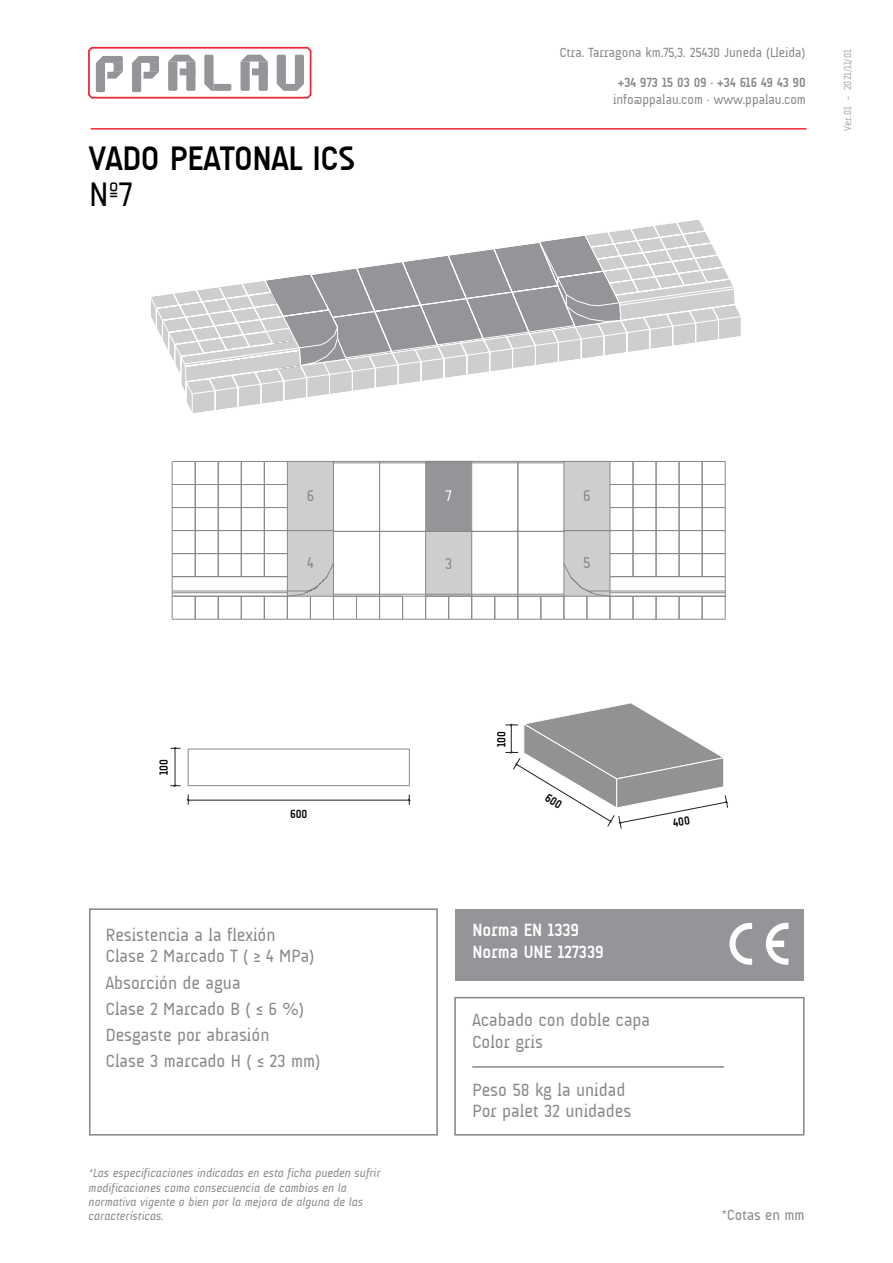
<style>
.page{position:relative;width:893px;height:1263px;background:#fff}
.page>*{position:absolute;margin:0;border:0;box-sizing:border-box;transform-origin:0 0}
.t1{font:700 34.5px "A Udimat";color:#000003}
.t2{font:34.5px "A Udimat";color:#000003}
.t3{font:18px/21.6px "A Udimat";color:#878986}
.t4{font:700 18px/21.6px "A Udimat";color:#fff}
.t5{font:15.75px "A Udimat";color:#868887}
.t6{font:15.75px "A Udimat";color:#fff}
.t7{font:15px "A Udimat";color:#878986}
.t8{font:13.5px "A Udimat";color:#878986}
.t9{font:700 13.5px "A Udimat";color:#878986}
.t10{font:italic 12px/14.4px "A Udimat";color:#878986}
.t11{font:700 12px "A Udimat";color:#000002}
.t12{font:10.5px "A Udimat";color:#a8a9ad}
</style>
<div class="page">
<hr style="left:91px;top:128px;width:715px;height:2px;background:#ed2836">
<div style="left:455px;top:909px;width:348px;height:72px;background:#939598"></div>
<svg style="left:765px;top:923px;width:23px;height:42px"></svg>
<svg style="left:729px;top:923px;width:23px;height:42px"></svg>
<hr style="left:472px;top:1066px;width:252px;height:2px;background:#878986">
<div style="left:89px;top:908px;width:349px;height:228px;border:2px solid #878986"></div>
<div style="left:454px;top:997px;width:350px;height:139px;border:2px solid #878986"></div>
<svg style="left:88px;top:47px;width:223px;height:52px"></svg>
<hr style="left:188px;top:800px;width:221px;height:1px;background:#231f20">
<svg style="left:407px;top:795px;width:4px;height:10px"></svg>
<svg style="left:187px;top:795px;width:3px;height:10px"></svg>
<hr style="left:175px;top:748px;width:1px;height:38px;background:#231f20">
<svg style="left:170px;top:784px;width:10px;height:3px"></svg>
<svg style="left:170px;top:747px;width:10px;height:3px"></svg>
<svg style="left:151px;top:220px;width:590px;height:193px"></svg>
<svg style="left:172px;top:461px;width:553px;height:159px"></svg>
<hr style="left:188px;top:785px;width:221px;height:1px;background:#878986">
<hr style="left:188px;top:749px;width:1px;height:37px;background:#878986">
<hr style="left:188px;top:749px;width:221px;height:1px;background:#878986">
<hr style="left:409px;top:749px;width:1px;height:37px;background:#878986">
<svg style="left:505px;top:703px;width:223px;height:126px"></svg>
<h1 class="t1" style="left:89px;top:138px;width:267px">VADO PEATONAL ICS</h1>
<h1 class="t2" style="left:89px;top:175px;width:44px">Nº7</h1>
<p class="t8" style="left:559px;top:44px;width:247px">Ctra. Tarragona km.75,3. 25430 Juneda (Lleida)</p>
<p class="t9" style="left:617px;top:75px;width:189px">+34 973 15 03 09 · +34 616 49 43 90</p>
<p class="t8" style="left:613px;top:92px;width:194px">info@ppalau.com · www.ppalau.com</p>
<p class="t12" style="left:841px;top:131px;width:83px;rotate:-90deg">Ver.01 - 2021/11/01</p>
<p class="t5" style="left:307px;top:487px;width:9px">6</p>
<p class="t6" style="left:445px;top:487px;width:8px">7</p>
<p class="t5" style="left:583px;top:487px;width:9px">6</p>
<p class="t5" style="left:307px;top:554px;width:8px">4</p>
<p class="t5" style="left:445px;top:554px;width:9px">3</p>
<p class="t5" style="left:583px;top:554px;width:9px">5</p>
<p class="t11" style="left:157px;top:775px;width:17px;rotate:-90deg">100</p>
<p class="t11" style="left:290px;top:807px;width:19px">600</p>
<p class="t3" style="left:106px;top:924px;width:210px">Resistencia a la flexión<br>Clase 2 Marcado T ( ≥ 4 MPa)</p>
<p class="t3" style="left:106px;top:969px;width:216px;line-height:26.1px">Absorción de agua<br>Clase 2 Marcado B ( ≤ 6 %)<br>Desgaste por abrasión<br>Clase 3 marcado H ( ≤ 23 mm)</p>
<p class="t10" style="left:89px;top:1166px;width:293px">*Las especificaciones indicadas en esta ficha pueden sufrir modificaciones como consecuencia de cambios en la normativa vigente o bien por la mejora de alguna de las características.</p>
<p class="t11" style="left:494px;top:747px;width:17px;rotate:-90deg">100</p>
<p class="t4" style="left:472px;top:919px;width:133px">Norma EN 1339<br>Norma UNE 127339</p>
<p class="t3" style="left:472px;top:1009px;width:179px">Acabado con doble capa<br>Color gris</p>
<p class="t3" style="left:472px;top:1079px;width:160px">Peso 58 kg la unidad<br>Por palet 32 unidades</p>
<p class="t7" style="left:721px;top:1207px;width:85px">*Cotas en mm</p>
</div>
